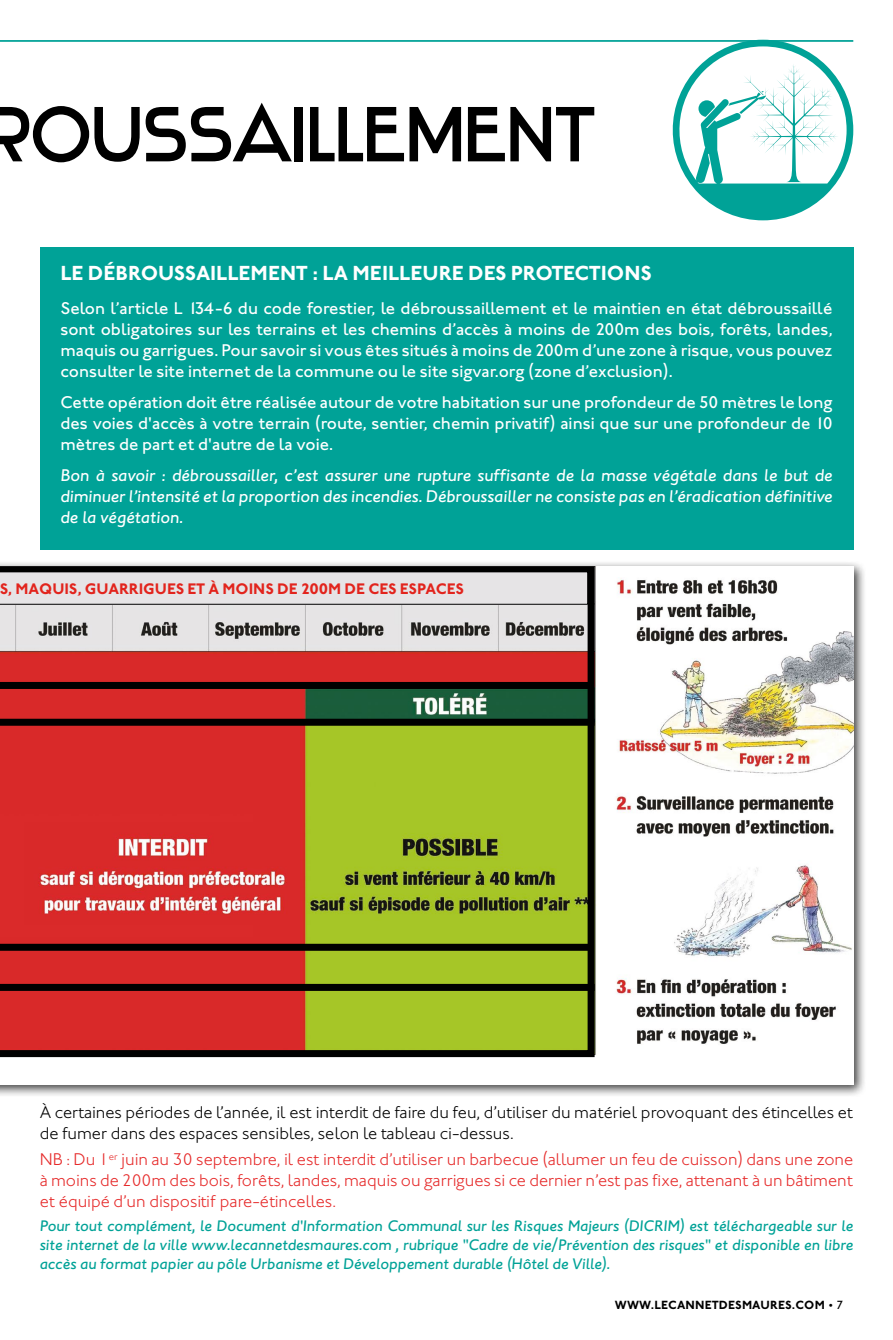
<style>
.page{position:relative;width:893px;height:1340px;background:#fff}
.page>*{position:absolute;margin:0;border:0;box-sizing:border-box;transform-origin:0 0}
.t1{font:76.3px "Stentiga";color:#000}
.t2{font:700 21px "Johnston ITC Std";color:#fff}
.t3{font:500 17.5px/21px "Johnston ITC Std";color:#fff;text-align:justify}
.t4{font:300 17.5px/21px "Johnston ITC Std";color:#e62a2a;text-align:justify}
.t5{font:italic 500 17.5px/21px "Johnston ITC Std";color:#fff;text-align:justify}
.t6{font:300 17.5px/21px "Johnston ITC Std";color:#000}
.t7{font:italic 500 15.75px/18.9px "Johnston ITC Std";color:#00a297;text-align:justify}
.t8{font:700 15.75px "Johnston ITC Std";color:#e2241d}
.t9{font:700 12.25px "Johnston ITC Std";letter-spacing:.015em;color:#000}
.s1{font-weight:500}
</style>
<div class="page">
<hr style="left:0;top:40px;width:853px;height:2px;background:#00a297">
<div style="left:40px;top:247px;width:813px;height:302px;background:#00a297"></div>
<svg style="left:664px;top:40px;width:189px;height:180px"></svg>
<div style="left:0;top:560px;width:866px;height:537px;background:#000;opacity:.75"></div>
<div style="left:0;top:566px;width:853px;height:518px;background:#fff"></div>
<img style="left:0;top:566px;width:853px;height:492px">
<svg style="left:0;top:566px;width:595px;height:491px"></svg>
<svg style="left:0;top:571px;width:588px;height:33px"></svg>
<h1 class="t1" style="left:-20px;top:89px;width:617px">ROUSSAILLEMENT</h1>
<p class="t2" style="left:60px;top:260px;width:593px">LE DÉBROUSSAILLEMENT : LA MEILLEURE DES PROTECTIONS</p>
<p class="t3" style="left:60px;top:297px;width:774px">Selon l’article L 134-6 du code forestier, le débroussaillement et le maintien en état débroussaillé sont obligatoires sur les terrains et les chemins d’accès à moins de 200m des bois, forêts, landes, maquis ou garrigues. Pour savoir si vous êtes situés à moins de 200m d’une zone à risque, vous pouvez consulter le site internet de la commune ou le site sigvar.org (zone d’exclusion).</p>
<p class="t3" style="left:60px;top:391px;width:774px">Cette opération doit être réalisée autour de votre habitation sur une profondeur de 50 mètres le long des voies d'accès à votre terrain (route, sentier, chemin privatif) ainsi que sur une profondeur de 10 mètres de part et d'autre de la voie.</p>
<p class="t5" style="left:60px;top:464px;width:774px">Bon à savoir : débroussailler, c’est assurer une rupture suffisante de la masse végétale dans le but de diminuer l’intensité et la proportion des incendies. Débroussailler ne consiste pas en l’éradication définitive de la végétation.</p>
<p class="t8" style="left:0;top:579px;width:466px">S, MAQUIS, GUARRIGUES ET À MOINS DE 200M DE CES ESPACES</p>
<p class="t6" style="left:40px;top:1102px;width:815px">À certaines périodes de l’année, il est interdit de faire du feu, d’utiliser du matériel provoquant des étincelles et de fumer dans des espaces sensibles, selon le tableau ci-dessus.</p>
<p class="t4" style="left:40px;top:1149px;width:815px">NB : Du 1<sup>er</sup> juin au 30 septembre, il est interdit d’utiliser un barbecue (allumer un feu de cuisson) dans une zone à moins de 200m des bois, forêts, landes, maquis ou garrigues si ce dernier n’est pas fixe, attenant à un bâtiment et équipé d’un dispositif pare-étincelles.</p>
<p class="t7" style="left:40px;top:1216px;width:815px">Pour tout complément, le Document d'Information Communal sur les Risques Majeurs (DICRIM) est téléchargeable sur le site internet de la ville www.lecannetdesmaures.com , rubrique "Cadre de vie/Prévention des risques" et disponible en libre accès au format papier au pôle Urbanisme et Développement durable (Hôtel de Ville).</p>
<p class="t9" style="left:615px;top:1296px;width:230px">WWW.LECANNETDESMAURES.COM <span class="s1">• 7</span></p>
</div>
